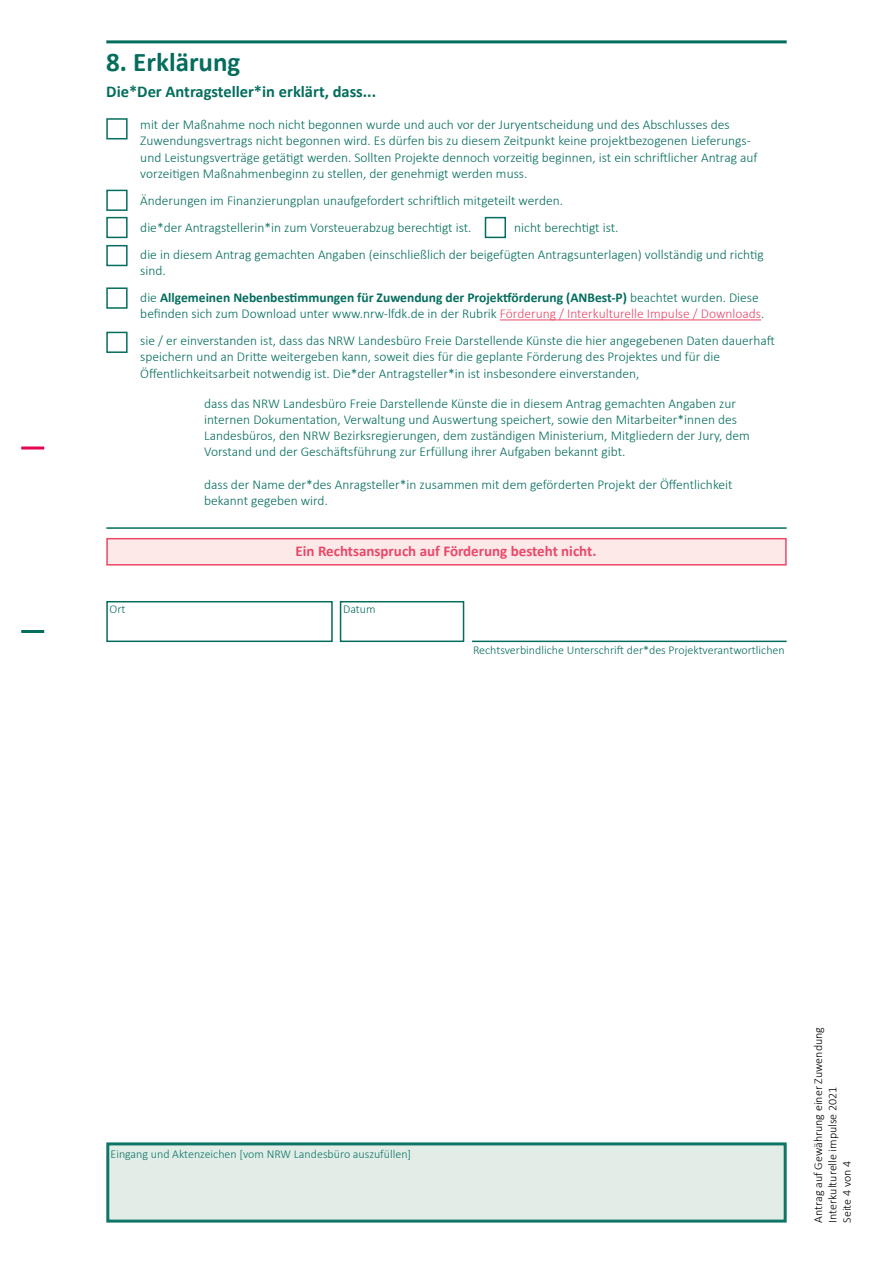
<style>
.page{position:relative;width:893px;height:1263px;background:#fff}
.page>*{position:absolute;margin:0;border:0;box-sizing:border-box;transform-origin:0 0}
.t1{font:700 27px "Calibri";color:#046d5d}
.t2{font:700 16.5px "Calibri";color:#046d5d}
.t3{font:700 15px "Calibri";color:#e94868}
.t4{font:300 13.5px/16.2px "Calibri";color:#046d5d}
.t5{font:700 13.5px/27px "Calibri";color:#046d5d}
.t6{font:300 12px "Calibri";color:#046d5d}
.t7{font:300 12px/14.4px "Calibri";color:#000}
.t8{font:300 12px "Calibri";color:#0e7569}
.s1{font-weight:300}
.s2{color:#e94868}
</style>
<div class="page">
<hr style="left:21px;top:630px;width:23px;height:3px;background:#046d5d">
<hr style="left:21px;top:446px;width:23px;height:3px;background:#e50650">
<hr style="left:106px;top:40px;width:681px;height:3px;background:#046d5d">
<hr style="left:500px;top:320px;width:261px;height:1px;background:#e94868">
<div style="left:106px;top:538px;width:681px;height:28px;background:#fde9e8;border:2px solid #e94868"></div>
<div style="left:106px;top:601px;width:227px;height:41px;border:2px solid #046d5d"></div>
<div style="left:340px;top:601px;width:124px;height:41px;border:2px solid #046d5d"></div>
<div style="left:106px;top:1142px;width:681px;height:80px;background:#e1ede6;border:3px solid #0f7568"></div>
<hr style="left:472px;top:641px;width:315px;height:1px;background:#046d5d">
<div style="left:106px;top:118px;width:22px;height:21px;border:2px solid #046d5d"></div>
<div style="left:106px;top:190px;width:22px;height:21px;border:2px solid #046d5d"></div>
<div style="left:106px;top:217px;width:22px;height:21px;border:2px solid #046d5d"></div>
<div style="left:106px;top:245px;width:22px;height:21px;border:2px solid #046d5d"></div>
<div style="left:106px;top:287px;width:22px;height:22px;border:2px solid #046d5d"></div>
<div style="left:106px;top:332px;width:22px;height:21px;border:2px solid #046d5d"></div>
<div style="left:485px;top:217px;width:21px;height:21px;border:2px solid #046d5d"></div>
<hr style="left:106px;top:527px;width:681px;height:2px;background:#046d5d">
<h1 class="t1" style="left:106px;top:43px;width:136px">8. Erklärung</h1>
<p class="t2" style="left:106px;top:80px;width:271px">Die*Der Antragsteller*in erklärt, dass...</p>
<p class="t4" style="left:140px;top:116px;width:619px">mit der Maßnahme noch nicht begonnen wurde und auch vor der Juryentscheidung und des Abschlusses des Zuwendungsvertrags nicht begonnen wird. Es dürfen bis zu diesem Zeitpunkt keine projektbezogenen Lieferungs&shy;und Leistungsverträge getätigt werden. Sollten Projekte dennoch vorzeitig beginnen, ist ein schriftlicher Antrag auf vorzeitigen Maßnahmenbeginn zu stellen, der genehmigt werden muss.</p>
<p class="t4" style="left:140px;top:187px;width:424px;line-height:27px">Änderungen im Finanzierungplan unaufgefordert schriftlich mitgeteilt werden. die*der Antragstellerin*in zum Vorsteuerabzug berechtigt ist.</p>
<p class="t4" style="left:140px;top:214px;width:625px;line-height:27px;text-indent:374px">nicht berechtigt ist.<br>die in diesem Antrag gemachten Angaben (einschließlich der beigefügten Antragsunterlagen) vollständig und richtig</p>
<p class="t5" style="left:140px;top:257px;width:620px"><span class="s1">sind.<br>die</span> Allgemeinen Nebenbestimmungen für Zuwendung der Projektförderung (ANBest-P) <span class="s1">beachtet wurden. Diese</span></p>
<p class="t4" style="left:140px;top:300px;width:636px;line-height:27px">befinden sich zum Download unter www.nrw-lfdk.de in der Rubrik <span class="s2">Förderung / Interkulturelle Impulse / Downloads</span>. sie / er einverstanden ist, dass das NRW Landesbüro Freie Darstellende Künste die hier angegebenen Daten dauerhaft</p>
<p class="t4" style="left:140px;top:349px;width:581px">speichern und an Dritte weitergeben kann, soweit dies für die geplante Förderung des Projektes und für die<br>Öffentlichkeitsarbeit notwendig ist. Die*der Antragsteller*in ist insbesondere einverstanden,</p>
<p class="t4" style="left:204px;top:395px;width:547px">dass das NRW Landesbüro Freie Darstellende Künste die in diesem Antrag gemachten Angaben zur internen Dokumentation, Verwaltung und Auswertung speichert, sowie den Mitarbeiter*innen des Landesbüros, den NRW Bezirksregierungen, dem zuständigen Ministerium, Mitgliedern der Jury, dem Vorstand und der Geschäftsführung zur Erfüllung ihrer Aufgaben bekannt gibt.</p>
<p class="t4" style="left:204px;top:476px;width:530px">dass der Name der*des Anragsteller*in zusammen mit dem geförderten Projekt der Öffentlichkeit bekannt gegeben wird.</p>
<p class="t3" style="left:296px;top:541px;width:302px">Ein Rechtsanspruch auf Förderung besteht nicht.</p>
<p class="t6" style="left:110px;top:602px;width:17px">Ort</p>
<p class="t6" style="left:343px;top:602px;width:34px">Datum</p>
<p class="t6" style="left:473px;top:642px;width:313px">Rechtsverbindliche Unterschrift der*des Projektverantwortlichen</p>
<p class="t8" style="left:111px;top:1146px;width:302px">Eingang und Aktenzeichen [vom NRW Landesbüro auszufüllen]</p>
<p class="t7" style="left:811px;top:1222px;width:197px;rotate:-90deg">Antrag auf Gewährung einer Zuwendung<br>Interkulturelle impulse 2021<br>Seite 4 von 4</p>
</div>
